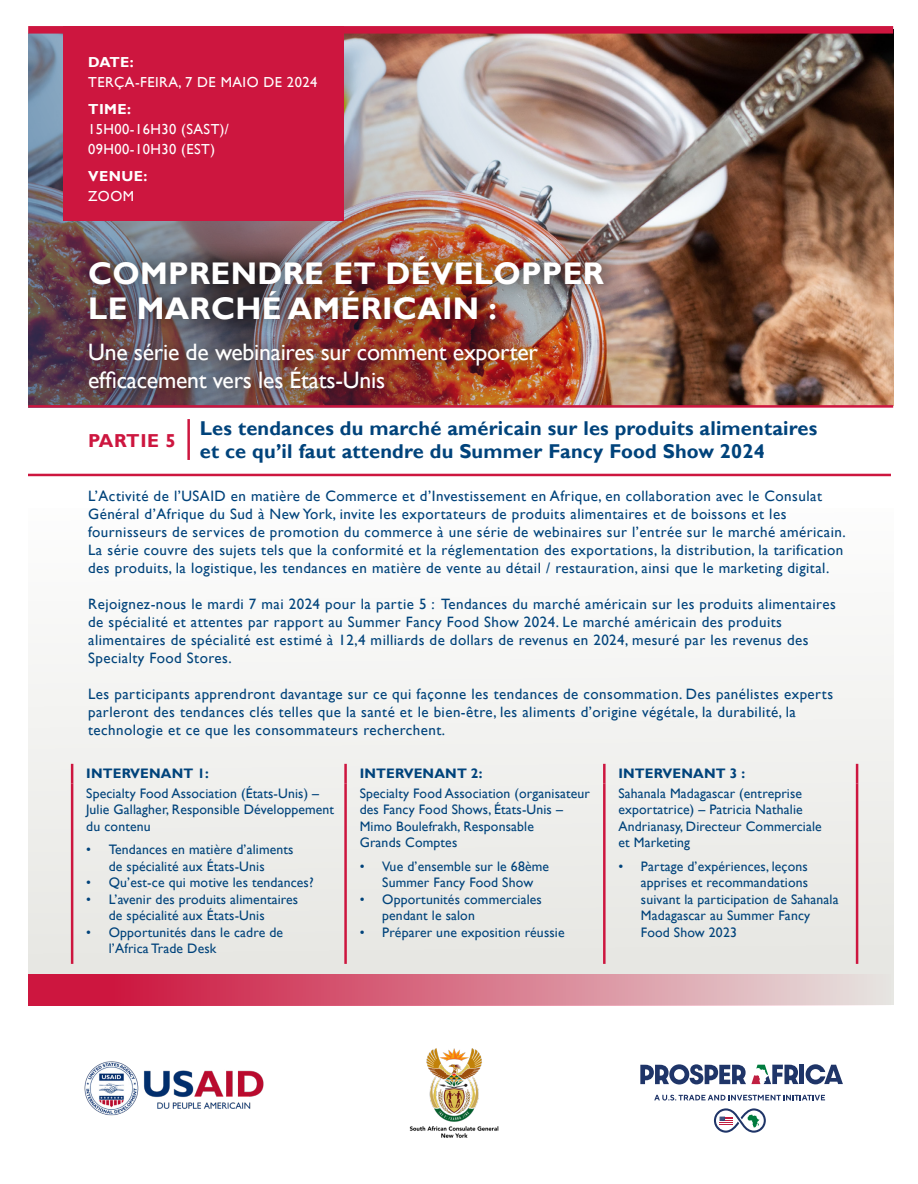
<style>
.page{position:relative;width:918px;height:1184px;background:#fff}
.page>*{position:absolute;margin:0;border:0;box-sizing:border-box;transform-origin:0 0}
.t1{font:700 31.25px/35px "Gill Sans";letter-spacing:.01em;color:#fff}
.t2{font:23.75px/28.5px "Gill Sans";letter-spacing:-.01em;color:#fff}
.t3{font:700 20px/22.5px "Gill Sans";letter-spacing:.01em;color:#00437b}
.t4{font:700 18.75px "Gill Sans";letter-spacing:.03em;color:#cd163f}
.t5{font:15px/18px "Gill Sans";letter-spacing:.03em;color:#00437b}
.t6{font:14.5px/20px "Gill Sans";letter-spacing:.03em;color:#fff}
.t7{font:700 14.5px "Gill Sans";letter-spacing:.03em;color:#fff}
.t8{font:13.75px/16.5px "Gill Sans";letter-spacing:.01em;color:#00437b}
.t9{font:700 13.75px "Gill Sans";letter-spacing:.01em;color:#00437b}
</style>
<div class="page">
<img style="left:84px;top:1061px;width:180px;height:55px">
<img style="left:871px;top:34px;width:22px;height:371px">
<img style="left:28px;top:34px;width:843px;height:371px">
<div style="left:26px;top:508px;width:867px;height:496px;background:#f2f2f0"></div>
<div style="left:64px;top:26px;width:280px;height:195px;background:#cd163f"></div>
<div style="left:799px;top:1064px;width:5px;height:20px;background:#1f3568"></div>
<svg style="left:805px;top:1064px;width:38px;height:20px"></svg>
<svg style="left:654px;top:1094px;width:171px;height:6px"></svg>
<svg style="left:640px;top:1064px;width:158px;height:20px"></svg>
<svg style="left:714px;top:1108px;width:52px;height:24px"></svg>
<img style="left:409px;top:1048px;width:90px;height:90px">
<hr style="left:25px;top:474px;width:866px;height:2px;background:#cd163f">
<hr style="left:28px;top:405px;width:865px;height:2px;background:#cd163f">
<div style="left:28px;top:973px;width:862px;height:32px;background:linear-gradient(to right,#ca0431,#e6e2df)"></div>
<div style="left:74px;top:237px;width:551px;height:101px;background:#000;opacity:.75"></div>
<div style="left:73px;top:328px;width:484px;height:83px;background:#000;opacity:.75"></div>
<hr style="left:187px;top:419px;width:3px;height:41px;background:#cd163f">
<hr style="left:71px;top:763px;width:2px;height:20px;background:#cd163f">
<hr style="left:344px;top:763px;width:3px;height:20px;background:#cd163f">
<hr style="left:603px;top:763px;width:2px;height:20px;background:#cd163f">
<hr style="left:856px;top:763px;width:2px;height:20px;background:#cd163f">
<hr style="left:71px;top:783px;width:2px;height:180px;background:#cd163f">
<hr style="left:344px;top:783px;width:3px;height:180px;background:#cd163f">
<hr style="left:603px;top:783px;width:2px;height:180px;background:#cd163f">
<hr style="left:856px;top:783px;width:2px;height:180px;background:#cd163f">
<div style="left:28px;top:26px;width:865px;height:8px;background:#cd163f"></div>
<p class="t7" style="left:88px;top:53px;width:47px">DATE:</p>
<p class="t6" style="left:88px;top:72px;width:231px">TERÇA-FEIRA, 7 DE MAIO DE 2024</p>
<p class="t7" style="left:88px;top:100px;width:44px">TIME:</p>
<p class="t6" style="left:88px;top:119px;width:142px">15H00-16H30 (SAST)/<br>09H00-10H30 (EST)</p>
<p class="t7" style="left:88px;top:167px;width:61px">VENUE:</p>
<p class="t6" style="left:88px;top:186px;width:47px">ZOOM</p>
<h1 class="t1" style="left:88px;top:256px;width:517px">COMPRENDRE ET DÉVELOPPER<br>LE MARCHÉ AMÉRICAIN :</h1>
<h2 class="t2" style="left:88px;top:338px;width:451px">Une série de webinaires sur comment exporter efficacement vers les États-Unis</h2>
<p class="t4" style="left:88px;top:430px;width:89px">PARTIE 5</p>
<h3 class="t3" style="left:200px;top:418px;width:619px">Les tendances du marché américain sur les produits alimentaires et ce qu’il faut attendre du Summer Fancy Food Show 2024</h3>
<p class="t5" style="left:88px;top:487px;width:759px">L’Activité de l’USAID en matière de Commerce et d’Investissement en Afrique, en collaboration avec le Consulat Général d’Afrique du Sud à New York, invite les exportateurs de produits alimentaires et de boissons et les fournisseurs de services de promotion du commerce à une série de webinaires sur l’entrée sur le marché américain.<br>La série couvre des sujets tels que la conformité et la réglementation des exportations, la distribution, la tarification des produits, la logistique, les tendances en matière de vente au détail / restauration, ainsi que le marketing digital.</p>
<p class="t5" style="left:88px;top:595px;width:749px">Rejoignez-nous le mardi 7 mai 2024 pour la partie 5 : Tendances du marché américain sur les produits alimentaires de spécialité et attentes par rapport au Summer Fancy Food Show 2024. Le marché américain des produits alimentaires de spécialité est estimé à 12,4 milliards de dollars de revenus en 2024, mesuré par les revenus des Specialty Food Stores.</p>
<p class="t5" style="left:88px;top:685px;width:746px">Les participants apprendront davantage sur ce qui façonne les tendances de consommation. Des panélistes experts parleront des tendances clés telles que la santé et le bien-être, les aliments d’origine végétale, la durabilité, la technologie et ce que les consommateurs recherchent.</p>
<p class="t9" style="left:86px;top:765px;width:124px">INTERVENANT 1:</p>
<p class="t9" style="left:360px;top:765px;width:124px">INTERVENANT 2:</p>
<p class="t9" style="left:618px;top:765px;width:128px">INTERVENANT 3 :</p>
<p class="t8" style="left:86px;top:785px;width:249px">Specialty Food Association (États-Unis) –<br>Julie Gallagher, Responsible Développement du contenu</p>
<p class="t8" style="left:86px;top:841px;width:209px;text-align:center">• Tendances en matière d’aliments de spécialité aux États-Unis</p>
<p class="t8" style="left:86px;top:874px;width:229px">• Qu’est-ce qui motive les tendances?</p>
<p class="t8" style="left:109px;top:891px;width:191px;text-indent:-22px">• L’avenir des produits alimentaires de spécialité aux États-Unis</p>
<p class="t8" style="left:109px;top:924px;width:176px;text-indent:-22px">• Opportunités dans le cadre de l’Africa Trade Desk</p>
<p class="t8" style="left:360px;top:785px;width:232px">Specialty Food Association (organisateur des Fancy Food Shows, États-Unis –<br>Mimo Boulefrakh, Responsable<br>Grands Comptes</p>
<p class="t8" style="left:360px;top:858px;width:191px;text-align:center">• Vue d’ensemble sur le 68ème<br>Summer Fancy Food Show</p>
<p class="t8" style="left:382px;top:891px;width:161px;text-indent:-22px">• Opportunités commerciales pendant le salon</p>
<p class="t8" style="left:360px;top:924px;width:206px">• Préparer une exposition réussie</p>
<p class="t8" style="left:618px;top:785px;width:205px">Sahanala Madagascar (entreprise exportatrice) – Patricia Nathalie<br>Andrianasy, Directeur Commerciale et Marketing</p>
<p class="t8" style="left:641px;top:858px;width:199px;text-indent:-22px">• Partage d’expériences, leçons apprises et recommandations suivant la participation de Sahanala<br>Madagascar au Summer Fancy<br>Food Show 2023</p>
</div>
